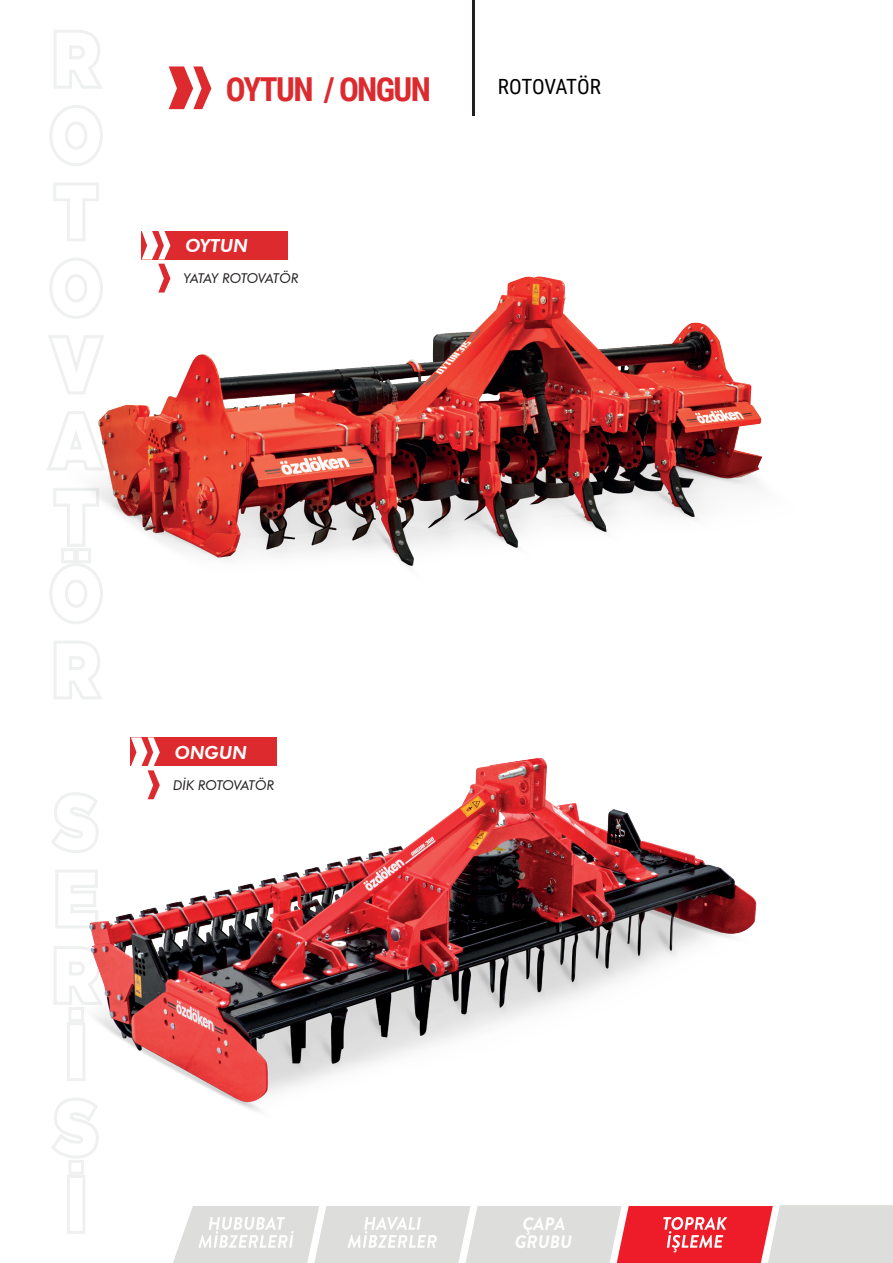
<style>
.page{position:relative;width:893px;height:1263px;background:#fff}
.page>*{position:absolute;margin:0;border:0;box-sizing:border-box;transform-origin:0 0}
.t1{font:700 33px "Roboto Condensed";letter-spacing:-.05em;color:#dd2a2f}
.t2{font:21px "Roboto Condensed";letter-spacing:-.015em;color:#000001}
.t3{font:italic 800 18px "Futura BT";color:#fff}
.t4{font:italic 700 18px/18px "Brandon Grotesque";color:#fff;text-align:center}
.t5{font:italic 13.5px "Futura BT";letter-spacing:-.035em;color:#231f20}
.t6{font:italic 13.5px "Futura BT";letter-spacing:-.01em;color:#231f20}
</style>
<div class="page">
<svg style="left:169px;top:66px;width:42px;height:43px"></svg>
<hr style="left:472px;top:0;width:3px;height:116px;background:#231f20">
<svg style="left:173px;top:1205px;width:720px;height:58px;background:#e4bebf"></svg>
<svg style="left:47px;top:30px;width:56px;height:1204px"></svg>
<img style="left:57px;top:673px;width:700px;height:446px">
<div style="left:131px;top:737px;width:146px;height:29px;background:#dd2a2e"></div>
<svg style="left:131px;top:737px;width:29px;height:62px"></svg>
<img style="left:60px;top:185px;width:703px;height:446px">
<div style="left:142px;top:231px;width:146px;height:29px;background:#dd2a2e"></div>
<svg style="left:142px;top:231px;width:28px;height:62px"></svg>
<h1 class="t1" style="left:226px;top:66px;width:207px">OYTUN / ONGUN</h1>
<h2 class="t2" style="left:498px;top:72px;width:104px">ROTOVATÖR</h2>
<h3 class="t3" style="left:185px;top:235px;width:64px">OYTUN</h3>
<p class="t5" style="left:184px;top:270px;width:116px">YATAY ROTOVATÖR</p>
<h3 class="t3" style="left:175px;top:741px;width:74px">ONGUN</h3>
<p class="t6" style="left:173px;top:777px;width:103px">DİK ROTOVATÖR</p>
<h3 class="t4" style="left:515px;top:1215px;width:59px">ÇAPA<br>GRUBU</h3>
</div>
